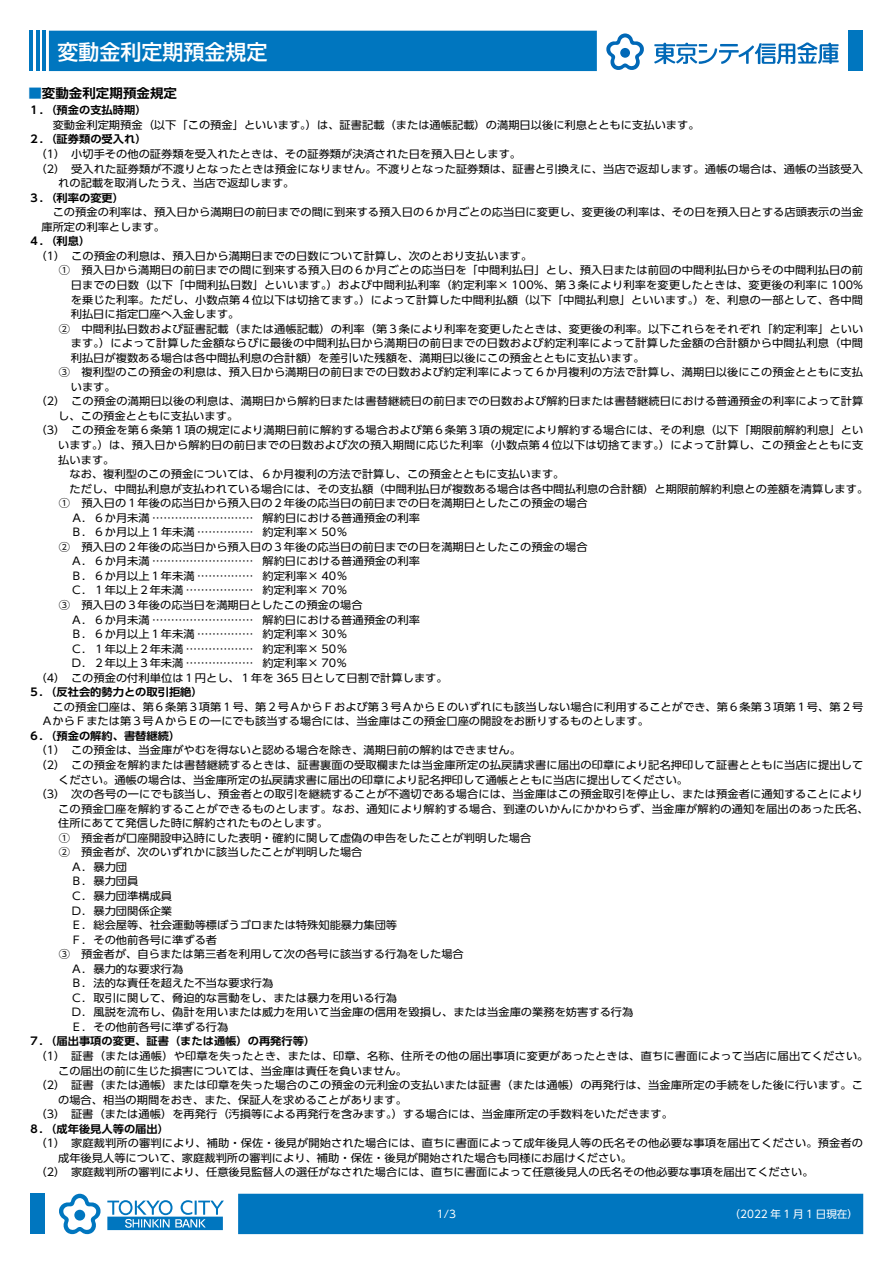
<style>
.page{position:relative;width:893px;height:1263px;background:#fff}
.page>*{position:absolute;margin:0;border:0;box-sizing:border-box;transform-origin:0 0}
.t1{font:500 21px "UD Shin Go Pr 6 N";color:#fff}
.t2{font:700 12.9px "UD Shin Go Pr 6 N De";color:#000;scale:1.05 1}
.t3{font:10.65px/14.5px "UD Shin Go Pr 6 N";color:#000;scale:1.05 1}
.t4{font:700 10.65px "UD Shin Go Pr 6 N De";color:#000;scale:1.05 1}
.t5{font:10.5px "UD Shin Go Pr 6 N";color:#fff}
.s1{color:#0076bf}
</style>
<div class="page">
<div style="left:238px;top:1194px;width:625px;height:40px;background:#0076bf"></div>
<div style="left:30px;top:1194px;width:15px;height:40px;background:#0076bf"></div>
<div style="left:49px;top:31px;width:548px;height:40px;background:#0076bf"></div>
<hr style="left:30px;top:31px;width:3px;height:40px;background:#0076bf">
<hr style="left:36px;top:31px;width:3px;height:40px;background:#0076bf">
<hr style="left:43px;top:31px;width:3px;height:40px;background:#0076bf">
<div style="left:848px;top:31px;width:15px;height:40px;background:#0076bf"></div>
<svg style="left:606px;top:33px;width:38px;height:37px"></svg>
<svg style="left:654px;top:42px;width:185px;height:22px"></svg>
<svg style="left:107px;top:1200px;width:117px;height:30px"></svg>
<svg style="left:59px;top:1194px;width:42px;height:40px"></svg>
<h1 class="t1" style="left:57px;top:35px;width:211px">変動金利定期預金規定</h1>
<p class="t2" style="left:28px;top:82px;width:143px"><span class="s1">■</span>変動金利定期預金規定</p>
<p class="t4" style="left:45px;top:102px;width:98px">（預金の支払時期(</p>
<p class="t4" style="left:28px;top:102px;width:23px">１．</p>
<p class="t4" style="left:28px;top:131px;width:23px">２．</p>
<p class="t3" style="left:53px;top:117px;width:618px">変動金利定期預金（以下「この預金」といいます。）は、証書記載（または通帳記載）の満期日以後に利息とともに支払います。</p>
<p class="t4" style="left:45px;top:131px;width:98px">（証券類の受入れ(</p>
<p class="t3" style="left:36px;top:146px;width:464px">（1）　小切手その他の証券類を受入れたときは、その証券類が決済された日を預入日とします。</p>
<p class="t3" style="left:36px;top:161px;width:790px">（2）　受入れた証券類が不渡りとなったときは預金になりません。不渡りとなった証券類は、証書と引換えに、当店で返却します。通帳の場合は、通帳の当該受入</p>
<p class="t3" style="left:58px;top:175px;width:226px">れの記載を取消したうえ、当店で返却します。</p>
<p class="t4" style="left:45px;top:189px;width:77px">（利率の変更(</p>
<p class="t4" style="left:28px;top:189px;width:23px">３．</p>
<p class="t3" style="left:41px;top:205px;width:784px;text-indent:11px">この預金の利率は、預入日から満期日の前日までの間に到来する預入日の６か月ごとの応当日に変更し、変更後の利率は、その日を預入日とする店頭表示の当金庫所定の利率とします。</p>
<p class="t4" style="left:45px;top:233px;width:44px">（利息(</p>
<p class="t4" style="left:28px;top:233px;width:23px">４．</p>
<p class="t3" style="left:36px;top:248px;width:475px">（1）　この預金の利息は、預入日から満期日までの日数について計算し、次のとおり支払います。</p>
<p class="t3" style="left:59px;top:263px;width:767px">①　預入日から満期日の前日までの間に到来する預入日の６か月ごとの応当日を「中間利払日」とし、預入日または前回の中間利払日からその中間利払日の前</p>
<p class="t3" style="left:71px;top:277px;width:756px">日までの日数（以下「中間利払日数」といいます。）および中間利払利率（約定利率× 100%、第３条により利率を変更したときは、変更後の利率に 100%</p>
<p class="t3" style="left:71px;top:292px;width:756px">を乗じた利率。ただし、小数点第４位以下は切捨てます。）によって計算した中間利払額（以下「中間払利息」といいます。）を、利息の一部として、各中間</p>
<p class="t3" style="left:71px;top:306px;width:162px">利払日に指定口座へ入金します。</p>
<p class="t3" style="left:59px;top:321px;width:768px">②　中間利払日数および証書記載（または通帳記載）の利率（第３条により利率を変更したときは、変更後の利率。以下これらをそれぞれ「約定利率」といい</p>
<p class="t3" style="left:71px;top:335px;width:756px">ます。）によって計算した金額ならびに最後の中間利払日から満期日の前日までの日数および約定利率によって計算した金額の合計額から中間払利息（中間</p>
<p class="t3" style="left:71px;top:350px;width:548px">利払日が複数ある場合は各中間払利息の合計額）を差引いた残額を、満期日以後にこの預金とともに支払います。</p>
<p class="t3" style="left:59px;top:365px;width:767px">③　複利型のこの預金の利息は、預入日から満期日の前日までの日数および約定利率によって６か月複利の方法で計算し、満期日以後にこの預金とともに支払</p>
<p class="t3" style="left:71px;top:379px;width:44px">います。</p>
<p class="t3" style="left:36px;top:394px;width:790px">（2）　この預金の満期日以後の利息は、満期日から解約日または書替継続日の前日までの日数および解約日または書替継続日における普通預金の利率によって計算</p>
<p class="t3" style="left:58px;top:408px;width:173px">し、この預金とともに支払います。</p>
<p class="t3" style="left:36px;top:423px;width:790px">（3）　この預金を第６条第１項の規定により満期日前に解約する場合および第６条第３項の規定により解約する場合には、その利息（以下「期限前解約利息」とい</p>
<p class="t3" style="left:58px;top:437px;width:768px">います。）は、預入日から解約日の前日までの日数および次の預入期間に応じた利率（小数点第４位以下は切捨てます。）によって計算し、この預金とともに支</p>
<p class="t3" style="left:58px;top:452px;width:55px">払います。</p>
<p class="t3" style="left:58px;top:466px;width:484px">　なお、複利型のこの預金については、６か月複利の方法で計算し、この預金とともに支払います。</p>
<p class="t3" style="left:58px;top:481px;width:773px">　ただし、中間払利息が支払われている場合には、その支払額（中間利払日が複数ある場合は各中間払利息の合計額）と期限前解約利息との差額を清算します。</p>
<p class="t3" style="left:59px;top:495px;width:505px">①　預入日の１年後の応当日から預入日の２年後の応当日の前日までの日を満期日としたこの預金の場合</p>
<p class="t3" style="left:262px;top:510px;width:151px">解約日における普通預金の利率</p>
<p class="t3" style="left:71px;top:510px;width:175px">Ａ．６か月未満 ………………………</p>
<p class="t3" style="left:71px;top:525px;width:175px">Ｂ．６か月以上１年未満 ……………</p>
<p class="t3" style="left:59px;top:539px;width:505px">②　預入日の２年後の応当日から預入日の３年後の応当日の前日までの日を満期日としたこの預金の場合</p>
<p class="t3" style="left:262px;top:554px;width:151px">解約日における普通預金の利率</p>
<p class="t3" style="left:262px;top:525px;width:83px">約定利率× 50％</p>
<p class="t3" style="left:71px;top:554px;width:175px">Ａ．６か月未満 ………………………</p>
<p class="t3" style="left:71px;top:568px;width:175px">Ｂ．６か月以上１年未満 ……………</p>
<p class="t3" style="left:262px;top:568px;width:83px">約定利率× 40％</p>
<p class="t3" style="left:71px;top:583px;width:175px">Ｃ．１年以上２年未満 ………………</p>
<p class="t3" style="left:59px;top:597px;width:291px">③　預入日の３年後の応当日を満期日としたこの預金の場合</p>
<p class="t3" style="left:262px;top:612px;width:151px">解約日における普通預金の利率</p>
<p class="t3" style="left:262px;top:583px;width:83px">約定利率× 70％</p>
<p class="t3" style="left:71px;top:612px;width:175px">Ａ．６か月未満 ………………………</p>
<p class="t3" style="left:71px;top:626px;width:175px">Ｂ．６か月以上１年未満 ……………</p>
<p class="t3" style="left:71px;top:641px;width:175px">Ｃ．１年以上２年未満 ………………</p>
<p class="t3" style="left:262px;top:626px;width:83px">約定利率× 30％</p>
<p class="t3" style="left:262px;top:641px;width:83px">約定利率× 50％</p>
<p class="t3" style="left:36px;top:655px;width:394px;text-indent:35px">Ｄ．２年以上３年未満 ………………<br>（4）　この預金の付利単位は１円とし、１年を 365 日として日割で計算します。</p>
<p class="t4" style="left:45px;top:683px;width:151px">（反社会的勢力との取引拒絶(</p>
<p class="t3" style="left:262px;top:655px;width:83px">約定利率× 70％</p>
<p class="t4" style="left:28px;top:683px;width:23px">５．</p>
<p class="t3" style="left:41px;top:699px;width:784px;text-indent:11px">この預金口座は、第６条第３項第１号、第２号ＡからＦおよび第３号ＡからＥのいずれにも該当しない場合に利用することができ、第６条第３項第１号、第２号<br>ＡからＦまたは第３号ＡからＥの一にでも該当する場合には、当金庫はこの預金口座の開設をお断りするものとします。</p>
<p class="t4" style="left:45px;top:727px;width:130px">（預金の解約、書替継続(</p>
<p class="t4" style="left:28px;top:727px;width:23px">６．</p>
<p class="t3" style="left:36px;top:743px;width:464px">（1）　この預金は、当金庫がやむを得ないと認める場合を除き、満期日前の解約はできません。</p>
<p class="t3" style="left:36px;top:757px;width:790px">（2）　この預金を解約または書替継続するときは、証書裏面の受取欄または当金庫所定の払戻請求書に届出の印章により記名押印して証書とともに当店に提出して</p>
<p class="t3" style="left:58px;top:772px;width:601px">ください。通帳の場合は、当金庫所定の払戻請求書に届出の印章により記名押印して通帳とともに当店に提出してください。</p>
<p class="t3" style="left:36px;top:786px;width:790px">（3）　次の各号の一にでも該当し、預金者との取引を継続することが不適切である場合には、当金庫はこの預金取引を停止し、または預金者に通知することにより</p>
<p class="t3" style="left:58px;top:801px;width:773px">この預金口座を解約することができるものとします。なお、通知により解約する場合、到達のいかんにかかわらず、当金庫が解約の通知を届出のあった氏名、</p>
<p class="t3" style="left:58px;top:815px;width:259px">住所にあてて発信した時に解約されたものとします。</p>
<p class="t3" style="left:59px;top:830px;width:451px">①　預金者が口座開設申込時にした表明・確約に関して虚偽の申告をしたことが判明した場合</p>
<p class="t3" style="left:59px;top:845px;width:291px">②　預金者が、次のいずれかに該当したことが判明した場合</p>
<p class="t3" style="left:71px;top:859px;width:55px">Ａ．暴力団</p>
<p class="t3" style="left:71px;top:874px;width:66px">Ｂ．暴力団員</p>
<p class="t3" style="left:71px;top:888px;width:98px">Ｃ．暴力団準構成員</p>
<p class="t3" style="left:71px;top:903px;width:98px">Ｄ．暴力団関係企業</p>
<p class="t3" style="left:71px;top:917px;width:312px">Ｅ．総会屋等、社会運動等標ぼうゴロまたは特殊知能暴力集団等</p>
<p class="t3" style="left:71px;top:932px;width:141px">Ｆ．その他前各号に準ずる者</p>
<p class="t3" style="left:59px;top:946px;width:387px">③　預金者が、自らまたは第三者を利用して次の各号に該当する行為をした場合</p>
<p class="t3" style="left:71px;top:961px;width:109px">Ａ．暴力的な要求行為</p>
<p class="t3" style="left:71px;top:975px;width:194px">Ｂ．法的な責任を超えた不当な要求行為</p>
<p class="t3" style="left:71px;top:990px;width:312px">Ｃ．取引に関して、脅迫的な言動をし、または暴力を用いる行為</p>
<p class="t3" style="left:71px;top:1005px;width:537px">Ｄ．風説を流布し、偽計を用いまたは威力を用いて当金庫の信用を毀損し、または当金庫の業務を妨害する行為</p>
<p class="t3" style="left:71px;top:1019px;width:152px">Ｅ．その他前各号に準ずる行為</p>
<p class="t4" style="left:45px;top:1033px;width:259px">（届出事項の変更、証書（または通帳）の再発行等(</p>
<p class="t4" style="left:28px;top:1033px;width:23px">７．</p>
<p class="t3" style="left:36px;top:1048px;width:795px">（1）　証書（または通帳）や印章を失ったとき、または、印章、名称、住所その他の届出事項に変更があったときは、直ちに書面によって当店に届出てください。</p>
<p class="t3" style="left:58px;top:1063px;width:334px">この届出の前に生じた損害については、当金庫は責任を負いません。</p>
<p class="t3" style="left:36px;top:1077px;width:790px">（2）　証書（または通帳）または印章を失った場合のこの預金の元利金の支払いまたは証書（または通帳）の再発行は、当金庫所定の手続をした後に行います。こ</p>
<p class="t3" style="left:58px;top:1092px;width:334px">の場合、相当の期間をおき、また、保証人を求めることがあります。</p>
<p class="t3" style="left:36px;top:1106px;width:609px">（3）　証書（または通帳）を再発行（汚損等による再発行を含みます。）する場合には、当金庫所定の手数料をいただきます。</p>
<p class="t4" style="left:45px;top:1120px;width:119px">（成年後見人等の届出(</p>
<p class="t4" style="left:28px;top:1120px;width:23px">８．</p>
<p class="t3" style="left:36px;top:1135px;width:790px">（1）　家庭裁判所の審判により、補助・保佐・後見が開始された場合には、直ちに書面によって成年後見人等の氏名その他必要な事項を届出てください。預金者の</p>
<p class="t3" style="left:58px;top:1150px;width:548px">成年後見人等について、家庭裁判所の審判により、補助・保佐・後見が開始された場合も同様にお届けください。</p>
<p class="t3" style="left:36px;top:1165px;width:742px">（2）　家庭裁判所の審判により、任意後見監督人の選任がなされた場合には、直ちに書面によって任意後見人の氏名その他必要な事項を届出てください。</p>
<p class="t5" style="left:730px;top:1205px;width:130px">（2022 年 1 月 1 日現在(</p>
<p class="t5" style="left:437px;top:1205px;width:21px">1/3</p>
</div>
